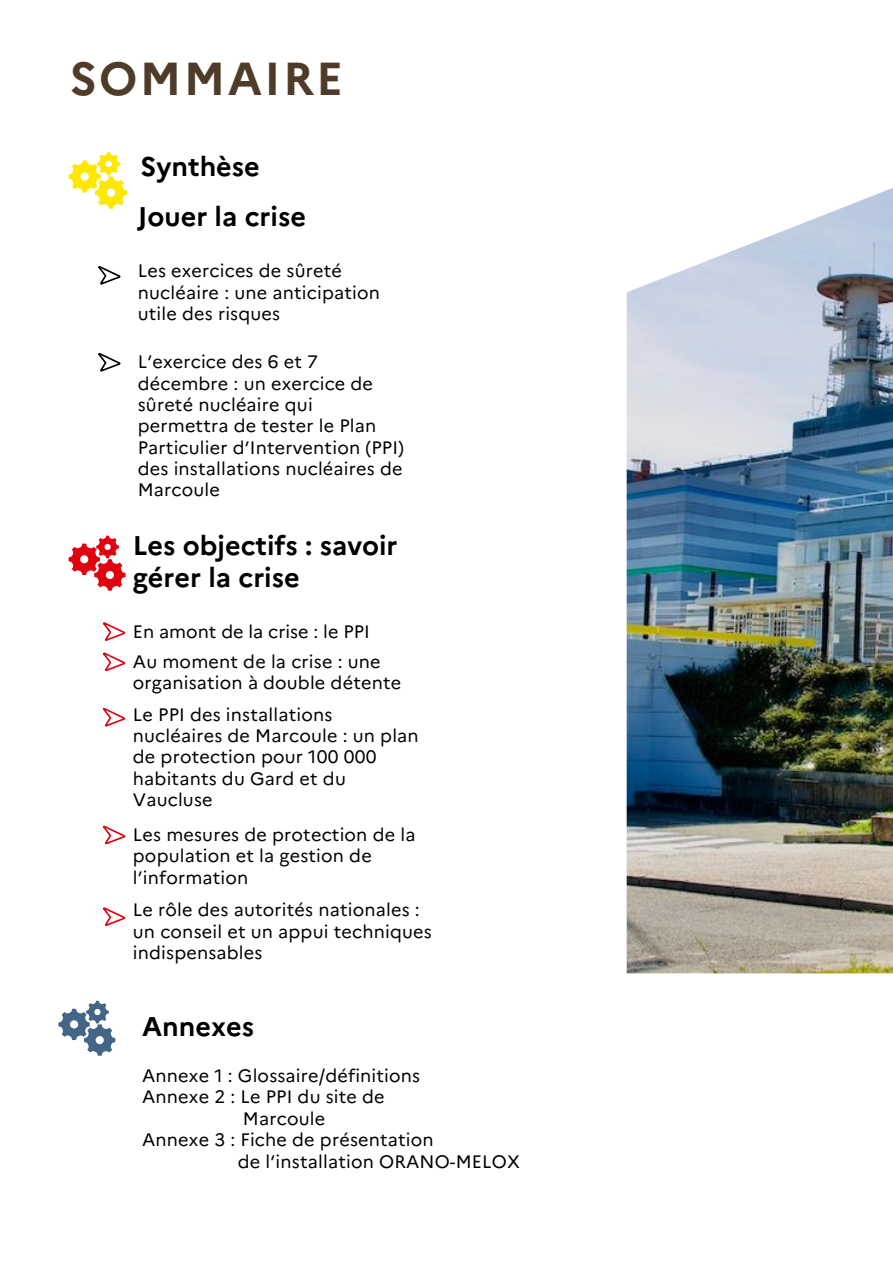
<style>
.page{position:relative;width:893px;height:1264px;background:#fff}
.page>*{position:absolute;margin:0;border:0;box-sizing:border-box;transform-origin:0 0}
.t1{font:700 46.2px "Marianne";letter-spacing:.05em;color:#4f3c28}
.t2{font:700 27px/31.5px "Marianne";color:#000}
.t3{font:18px/21.3px "Marianne";letter-spacing:.01em;color:#000}
</style>
<div class="page">
<svg style="left:69px;top:535px;width:56px;height:55px"></svg>
<svg style="left:58px;top:1000px;width:57px;height:55px"></svg>
<svg style="left:103px;top:622px;width:22px;height:19px"></svg>
<svg style="left:103px;top:652px;width:22px;height:19px"></svg>
<svg style="left:103px;top:707px;width:22px;height:19px"></svg>
<svg style="left:103px;top:825px;width:22px;height:19px"></svg>
<svg style="left:103px;top:907px;width:22px;height:19px"></svg>
<svg style="left:69px;top:152px;width:58px;height:56px"></svg>
<svg style="left:98px;top:266px;width:22px;height:19px"></svg>
<svg style="left:98px;top:352px;width:22px;height:19px"></svg>
<img style="left:626px;top:188px;width:266px;height:785px">
<p class="t1" style="left:70px;top:50px;width:275px">SOMMAIRE</p>
<p class="t2" style="left:140px;top:150px;width:121px">Synthèse</p>
<p class="t2" style="left:138px;top:201px;width:170px">Jouer la crise</p>
<p class="t3" style="left:138px;top:260px;width:244px">Les exercices de sûreté nucléaire : une anticipation utile des risques</p>
<p class="t3" style="left:138px;top:351px;width:268px">L’exercice des 6 et 7 décembre : un exercice de sûreté nucléaire qui permettra de tester le Plan<br>Particulier d’Intervention (PPI) des installations nucléaires de<br>Marcoule</p>
<p class="t2" style="left:133px;top:530px;width:266px">Les objectifs : savoir gérer la crise</p>
<p class="t3" style="left:133px;top:620px;width:238px">En amont de la crise : le PPI</p>
<p class="t3" style="left:133px;top:650px;width:270px">Au moment de la crise : une organisation à double détente</p>
<p class="t3" style="left:133px;top:703px;width:287px">Le PPI des installations nucléaires de Marcoule : un plan de protection pour 100 000 habitants du Gard et du<br>Vaucluse</p>
<p class="t3" style="left:133px;top:824px;width:284px">Les mesures de protection de la population et la gestion de l’information</p>
<p class="t3" style="left:133px;top:899px;width:300px">Le rôle des autorités nationales : un conseil et un appui techniques indispensables</p>
<p class="t2" style="left:142px;top:1010px;width:113px">Annexes</p>
<p class="t3" style="left:142px;top:1064px;width:279px">Annexe 1 : Glossaire/définitions</p>
<p class="t3" style="left:142px;top:1086px;width:244px">Annexe 2 : Le PPI du site de</p>
<p class="t3" style="left:243px;top:1107px;width:84px">Marcoule</p>
<p class="t3" style="left:142px;top:1129px;width:293px">Annexe 3 : Fiche de présentation</p>
<p class="t3" style="left:238px;top:1150px;width:283px">de l’installation ORANO-MELOX</p>
</div>
